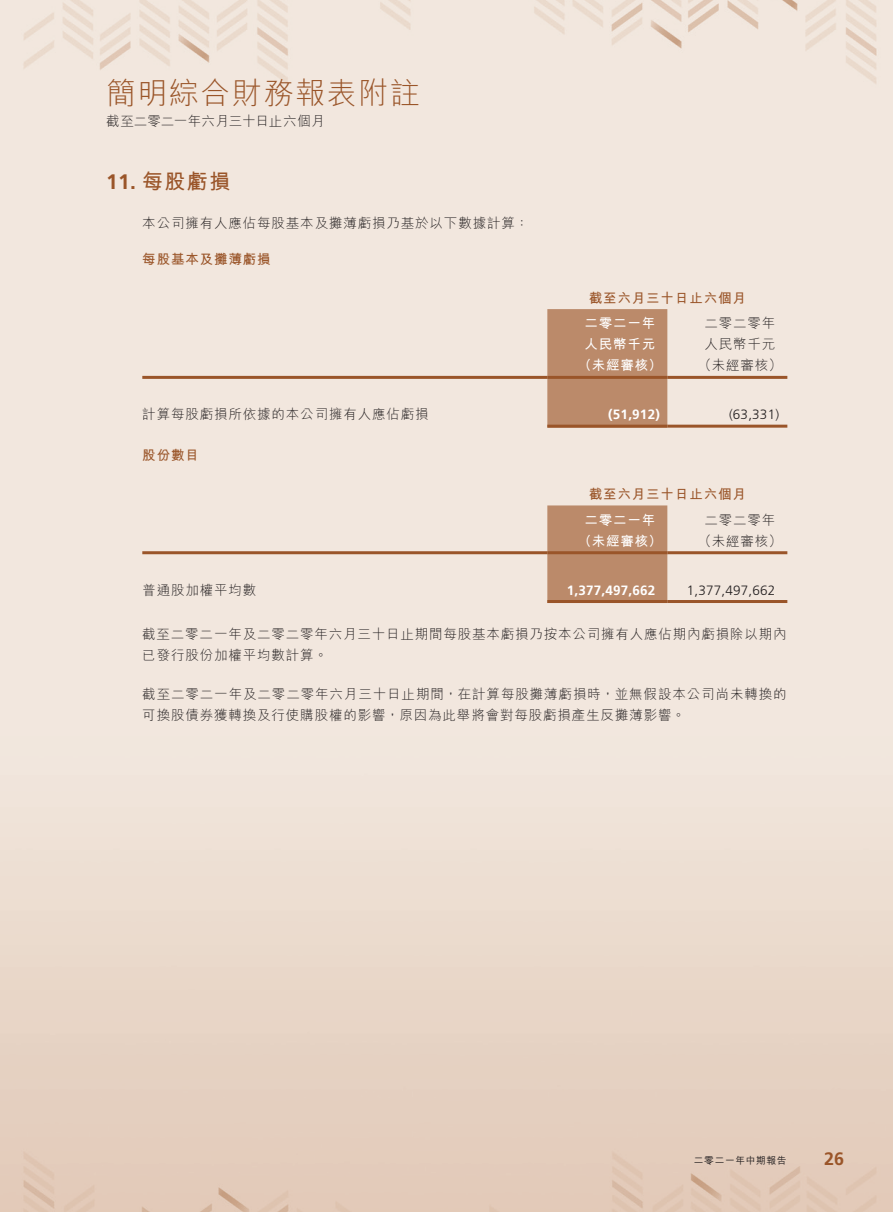
<style>
.page{position:relative;width:893px;height:1212px;background:#fff}
.page>*{position:absolute;margin:0;border:0;box-sizing:border-box;transform-origin:0 0}
.t1{font:300 30px "M Hei HK";letter-spacing:.05em;color:#9a5529}
._03_H1{font:700 21px "M Hei HK";color:#9a5529}
.t2{font:700 18px "Frutiger LT Std";color:#9a5529}
._12___P2{font:300 13.5px/21px "M Hei HK";letter-spacing:.065em;color:#231f20}
._15_Table_Stub{font:300 13.5px "M Hei HK";letter-spacing:.065em;color:#231f20}
._01_Body_Text{font:300 13.5px "M Hei HK";letter-spacing:.065em;color:#231f20}
._01_Body_Text-2{font:700 13.5px "M Hei HK";letter-spacing:.065em;color:#fff}
._01_Body_Text-3{font:700 13.5px "M Hei HK";letter-spacing:.065em;color:#9a5529}
._01_Body_Text-4{font:300 13.5px "Frutiger LT Std";letter-spacing:.015em;color:#231f20}
._01_Body_Text-5{font:700 13.5px "Frutiger LT Std";letter-spacing:.015em;color:#fff}
._12___P2-2{font:300 13.5px "M Hei HK";letter-spacing:.005em;color:#231f20}
._04___H2{font:700 13.5px "M Hei HK";letter-spacing:.065em;color:#9a5529}
.t3{font:500 9.75px "M Hei HK";letter-spacing:.065em;color:#231f20}
.s1{font-family:"Frutiger LT Std"}
</style>
<div class="page">
<div style="left:547px;top:309px;width:120px;height:116px;background:#bb8a6a"></div>
<hr style="left:142px;top:376px;width:405px;height:3px;background:#9a5529">
<hr style="left:547px;top:376px;width:120px;height:3px;background:#9a5529">
<hr style="left:667px;top:376px;width:120px;height:3px;background:#9a5529">
<hr style="left:547px;top:425px;width:120px;height:3px;background:#9a5529">
<hr style="left:667px;top:425px;width:120px;height:3px;background:#9a5529">
<div style="left:547px;top:505px;width:120px;height:95px;background:#bb8a6a"></div>
<hr style="left:142px;top:551px;width:405px;height:3px;background:#9a5529">
<hr style="left:547px;top:551px;width:120px;height:3px;background:#9a5529">
<hr style="left:667px;top:551px;width:120px;height:3px;background:#9a5529">
<hr style="left:547px;top:600px;width:120px;height:3px;background:#9a5529">
<hr style="left:667px;top:600px;width:120px;height:3px;background:#9a5529">
<h1 class="t1" style="left:106px;top:72px;width:315px">簡明綜合財務報表附註</h1>
<p class="_12___P2-2" style="left:106px;top:111px;width:220px">截至二零二一年六月三十日止六個月</p>
<p class="_03_H1" style="left:106px;top:166px;width:126px"><span class="s1">11.</span> 每股虧損</p>
<p class="_12___P2" style="left:142px;top:212px;width:388px">本公司擁有人應佔每股基本及攤薄虧損乃基於以下數據計算：</p>
<p class="_04___H2" style="left:142px;top:249px;width:130px">每股基本及攤薄虧損</p>
<p class="_15_Table_Stub" style="left:142px;top:405px;width:288px">計算每股虧損所依據的本公司擁有人應佔虧損</p>
<p class="_04___H2" style="left:142px;top:445px;width:58px">股份數目</p>
<p class="_01_Body_Text-3" style="left:589px;top:288px;width:159px">截至六月三十日止六個月</p>
<p class="_01_Body_Text" style="left:704px;top:314px;width:72px">二零二零年</p>
<p class="_01_Body_Text-2" style="left:584px;top:314px;width:72px">二零二一年</p>
<p class="_01_Body_Text-2" style="left:584px;top:335px;width:72px">人民幣千元</p>
<p class="_01_Body_Text" style="left:704px;top:335px;width:72px">人民幣千元</p>
<p class="_01_Body_Text-2" style="left:578px;top:356px;width:85px">（未經審核）</p>
<p class="_01_Body_Text" style="left:698px;top:356px;width:85px">（未經審核(</p>
<p class="_01_Body_Text-5" style="left:608px;top:406px;width:53px">)51,912(</p>
<p class="_01_Body_Text-4" style="left:729px;top:407px;width:52px">)63,331(</p>
<p class="_01_Body_Text-3" style="left:589px;top:484px;width:159px">截至六月三十日止六個月</p>
<p class="_01_Body_Text" style="left:704px;top:510px;width:72px">二零二零年</p>
<p class="_01_Body_Text-2" style="left:584px;top:510px;width:72px">二零二一年</p>
<p class="_01_Body_Text-2" style="left:578px;top:531px;width:85px">（未經審核）</p>
<p class="_01_Body_Text" style="left:698px;top:531px;width:85px">（未經審核(</p>
<p class="_15_Table_Stub" style="left:142px;top:580px;width:116px">普通股加權平均數</p>
<p class="_12___P2" style="left:142px;top:623px;width:646px">截至二零二一年及二零二零年六月三十日止期間每股基本虧損乃按本公司擁有人應佔期內虧損除以期內已發行股份加權平均數計算。</p>
<p class="_12___P2" style="left:142px;top:683px;width:646px">截至二零二一年及二零二零年六月三十日止期間，在計算每股攤薄虧損時，並無假設本公司尚未轉換的可換股債券獲轉換及行使購股權的影響，原因為此舉將會對每股虧損產生反攤薄影響。</p>
<p class="_01_Body_Text-5" style="left:567px;top:582px;width:90px">1,377,497,662</p>
<p class="_01_Body_Text-4" style="left:687px;top:582px;width:90px">1,377,497,662</p>
<p class="t3" style="left:694px;top:1153px;width:94px">二零二一年中期報告</p>
<h3 class="t2" style="left:824px;top:1148px;width:22px">26</h3>
</div>
